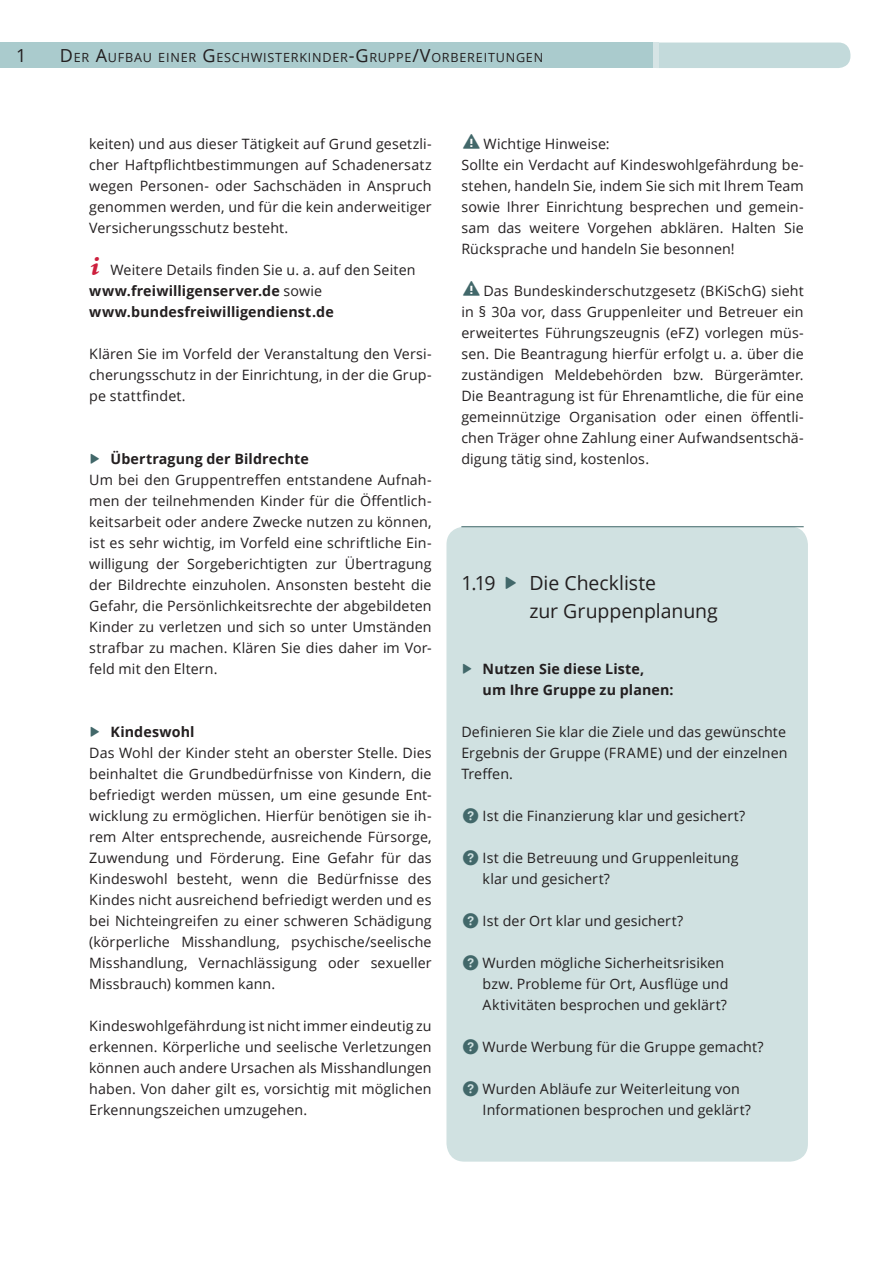
<style>
.page{position:relative;width:893px;height:1263px;background:#fff}
.page>*{position:absolute;margin:0;border:0;box-sizing:border-box;transform-origin:0 0}
.t1{font:36px "Entypo";color:#cd1f3d}
.t2{font:34.5px "Entypo";color:#42686a}
.t3{font:33px "Entypo";color:#42686a}
.t4{font:19.5px/28.5px "Open Sans";letter-spacing:-.005em;color:#231f20}
.t5{font:18px "Open Sans";color:#231f20}
.t6{font:14.25px/21px "Open Sans";letter-spacing:.01em;color:#231f20;text-align:justify}
.t7{font:700 14.25px/21px "Open Sans";letter-spacing:.01em;color:#231f20}
.t8{font:12.6px "Open Sans";letter-spacing:.065em;color:#231f20}
.s1{font-size:18px}
.s2{font-weight:400}
.s3{font-family:"Entypo";font-size:40.5px;color:#42686a}
</style>
<div class="page">
<div style="left:0;top:43px;width:45px;height:25px;background:#aacbcd"></div>
<div style="left:645px;top:43px;width:205px;height:25px;background:#c3dadb;border-radius:12px"></div>
<div style="left:653px;top:43px;width:6px;height:25px;background:#d6e4e5"></div>
<div style="left:43px;top:43px;width:610px;height:25px;background:#aacbcd"></div>
<div style="left:446px;top:527px;width:362px;height:634px;background:#d0e1e1;border-radius:18px"></div>
<hr style="left:461px;top:526px;width:343px;height:1px;background:#42686a">
<p class="t5" style="left:16px;top:43px;width:12px">1</p>
<p class="t8" style="left:60px;top:48px;width:485px"><span class="s1">D</span>ER <span class="s1">A</span>UFBAU EINER <span class="s1">G</span>ESCHWISTERKINDER<span class="s1">-G</span>RUPPE<span class="s1">/V</span>ORBEREITUNGEN</p>
<p class="t6" style="left:89px;top:133px;width:344px">keiten) und aus dieser Tätigkeit auf Grund gesetzli&shy;cher Haftpflichtbestimmungen auf Schadenersatz wegen Personen- oder Sachschäden in Anspruch genommen werden, und für die kein anderweitiger Versicherungsschutz besteht.</p>
<h1 class="t1" style="left:89px;top:241px;width:13px">_</h1>
<p class="t7" style="left:89px;top:259px;width:328px;text-indent:21px"><span class="s2">Weitere Details finden Sie u. a. auf den Seiten </span>www.freiwilligenserver.de <span class="s2">sowie </span>www.bundesfreiwilligendienst.de</p>
<p class="t6" style="left:89px;top:343px;width:344px">Klären Sie im Vorfeld der Veranstaltung den Versi&shy;cherungsschutz in der Einrichtung, in der die Grup&shy;pe stattfindet.</p>
<h3 class="t3" style="left:89px;top:436px;width:13px">{</h3>
<p class="t7" style="left:111px;top:448px;width:200px">Übertragung der Bildrechte</p>
<p class="t6" style="left:89px;top:469px;width:344px">Um bei den Gruppentreffen entstandene Aufnah&shy;men der teilnehmenden Kinder für die Öffentlich&shy;keitsarbeit oder andere Zwecke nutzen zu können, ist es sehr wichtig, im Vorfeld eine schriftliche Ein&shy;willigung der Sorgeberichtigten zur Übertragung der Bildrechte einzuholen. Ansonsten besteht die Gefahr, die Persönlichkeitsrechte der abgebildeten Kinder zu verletzen und sich so unter Umständen strafbar zu machen. Klären Sie dies daher im Vor&shy;feld mit den Eltern.</p>
<h3 class="t3" style="left:89px;top:709px;width:13px">{</h3>
<p class="t7" style="left:111px;top:721px;width:85px">Kindeswohl</p>
<p class="t6" style="left:89px;top:742px;width:344px">Das Wohl der Kinder steht an oberster Stelle. Dies beinhaltet die Grundbedürfnisse von Kindern, die befriedigt werden müssen, um eine gesunde Ent&shy;wicklung zu ermöglichen. Hierfür benötigen sie ih&shy;rem Alter entsprechende, ausreichende Fürsorge, Zuwendung und Förderung. Eine Gefahr für das Kindeswohl besteht, wenn die Bedürfnisse des Kindes nicht ausreichend befriedigt werden und es bei Nichteingreifen zu einer schweren Schädigung (körperliche Misshandlung, psychische/seelische Misshandlung, Vernachlässigung oder sexueller Missbrauch) kommen kann.</p>
<p class="t6" style="left:89px;top:1015px;width:344px">Kindeswohlgefährdung ist nicht immer eindeutig zu erkennen. Körperliche und seelische Verletzungen können auch andere Ursachen als Misshandlungen haben. Von daher gilt es, vorsichtig mit möglichen Erkennungszeichen umzugehen.</p>
<h2 class="t2" style="left:461px;top:118px;width:22px">c</h2>
<p class="t6" style="left:461px;top:133px;width:344px;text-align:left;text-indent:22px">Wichtige Hinweise:<br>Sollte ein Verdacht auf Kindeswohlgefährdung be&shy;stehen, handeln Sie, indem Sie sich mit Ihrem Team sowie Ihrer Einrichtung besprechen und gemein&shy;sam das weitere Vorgehen abklären. Halten Sie Rücksprache und handeln Sie besonnen!</p>
<h2 class="t2" style="left:461px;top:265px;width:22px">c</h2>
<p class="t6" style="left:461px;top:280px;width:344px;text-indent:22px">Das Bundeskinderschutzgesetz (BKiSchG) sieht in § 30a vor, dass Gruppenleiter und Betreuer ein erweitertes Führungszeugnis (eFZ) vorlegen müs&shy;sen. Die Beantragung hierfür erfolgt u. a. über die zuständigen Meldebehörden bzw. Bürgerämter.<br>Die Beantragung ist für Ehrenamtliche, die für eine gemeinnützige Organisation oder einen öffentli&shy;chen Träger ohne Zahlung einer Aufwandsentschä&shy;digung tätig sind, kostenlos.</p>
<h3 class="t4" style="left:529px;top:568px;width:190px;text-indent:-68px">1.19 <span class="s3">{</span> Die Checkliste<br>zur Gruppenplanung</h3>
<h3 class="t3" style="left:461px;top:646px;width:13px">{</h3>
<p class="t7" style="left:483px;top:658px;width:192px">Nutzen Sie diese Liste,<br>um Ihre Gruppe zu planen:</p>
<p class="t6" style="left:461px;top:721px;width:328px">Definieren Sie klar die Ziele und das gewünschte Ergebnis der Gruppe (FRAME) und der einzelnen Treffen.</p>
<h3 class="t3" style="left:461px;top:793px;width:20px">b</h3>
<p class="t6" style="left:483px;top:805px;width:264px">Ist die Finanzierung klar und gesichert?</p>
<h3 class="t3" style="left:461px;top:835px;width:20px">b</h3>
<p class="t6" style="left:483px;top:847px;width:257px">Ist die Betreuung und Gruppenleitung klar und gesichert?</p>
<h3 class="t3" style="left:461px;top:898px;width:20px">b</h3>
<p class="t6" style="left:483px;top:910px;width:202px">Ist der Ort klar und gesichert?</p>
<h3 class="t3" style="left:461px;top:940px;width:20px">b</h3>
<p class="t6" style="left:483px;top:952px;width:247px;text-align:left">Wurden mögliche Sicherheitsrisiken bzw. Probleme für Ort, Ausflüge und<br>Aktivitäten besprochen und geklärt?</p>
<h3 class="t3" style="left:461px;top:1024px;width:20px">b</h3>
<p class="t6" style="left:483px;top:1036px;width:282px">Wurde Werbung für die Gruppe gemacht?</p>
<h3 class="t3" style="left:461px;top:1066px;width:20px">b</h3>
<p class="t6" style="left:483px;top:1078px;width:270px">Wurden Abläufe zur Weiterleitung von<br>Informationen besprochen und geklärt?</p>
</div>
